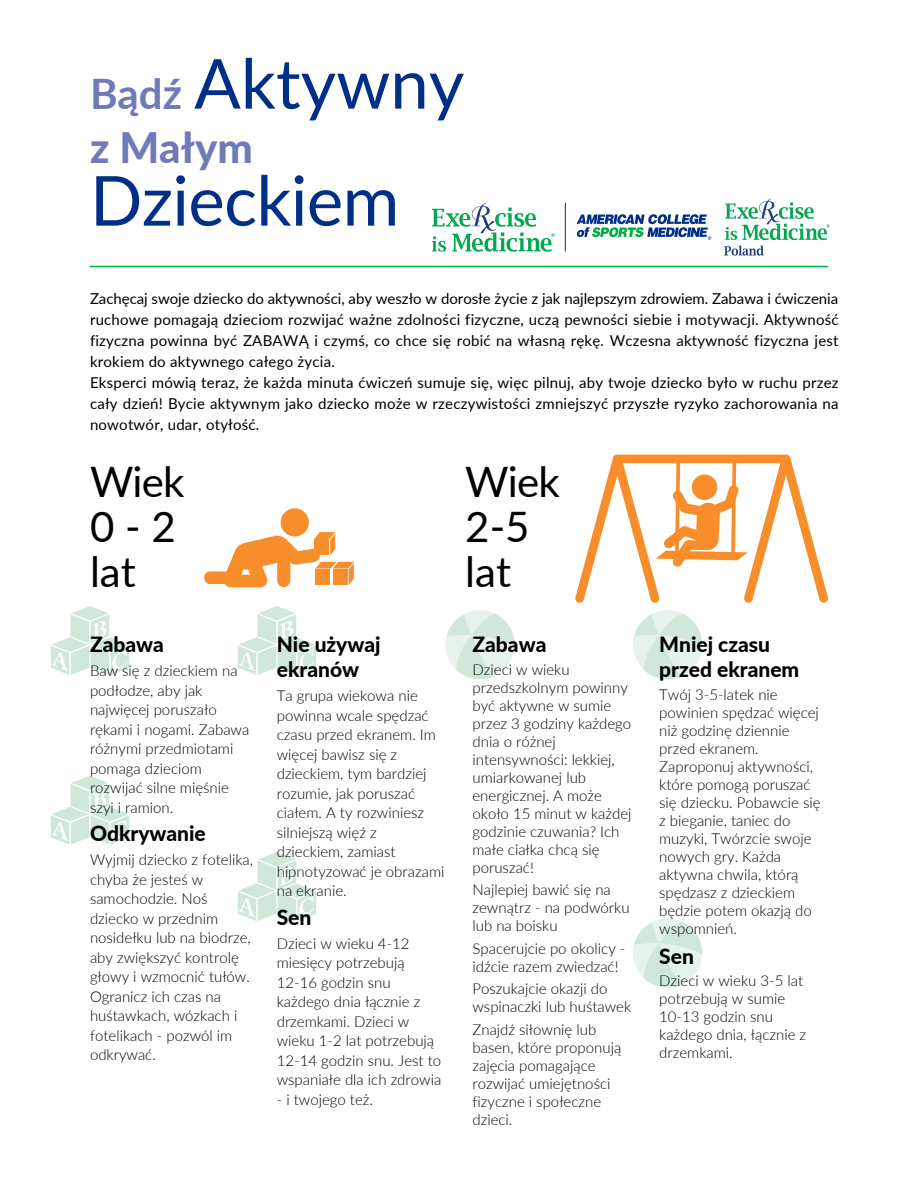
<style>
.page{position:relative;width:918px;height:1188px;background:#fff}
.page>*{position:absolute;margin:0;border:0;box-sizing:border-box;transform-origin:0 0}
.t1{font:69px "Lato";letter-spacing:-.01em;color:#002f87}
.t2{font:42px/45px "Lato";letter-spacing:-.02em;color:#000}
.t3{font:800 42px "Lato";color:#707ab7}
.t4{font:800 21px/25.2px "Lato";color:#000}
.t5{font:300 15px/18px "Lato";color:#000}
.t6{font:15px/21px "Lato";letter-spacing:.015em;color:#000}
.s1{font-weight:700;font-size:42px;color:#707ab7}
</style>
<div class="page">
<svg style="left:633px;top:918px;width:69px;height:70px"></svg>
<svg style="left:633px;top:610px;width:69px;height:69px"></svg>
<svg style="left:446px;top:610px;width:69px;height:69px"></svg>
<svg style="left:51px;top:606px;width:78px;height:69px"></svg>
<svg style="left:51px;top:776px;width:78px;height:69px"></svg>
<svg style="left:238px;top:606px;width:78px;height:69px"></svg>
<svg style="left:238px;top:852px;width:78px;height:69px"></svg>
<hr style="left:90px;top:266px;width:738px;height:1px;background:#00ae42">
<div style="left:281px;top:508px;width:28px;height:29px;background:#f78d2b;border-radius:50%"></div>
<svg style="left:204px;top:532px;width:150px;height:55px"></svg>
<svg style="left:575px;top:455px;width:253px;height:148px"></svg>
<svg style="left:577px;top:214px;width:134px;height:26px"></svg>
<hr style="left:565px;top:203px;width:1px;height:48px;background:#002f87">
<svg style="left:432px;top:203px;width:123px;height:49px"></svg>
<img style="left:724px;top:198px;width:106px;height:58px">
<h1 class="t1" style="left:90px;top:50px;width:376px"><span class="s1">Bądź</span> Aktywny</h1>
<h2 class="t3" style="left:90px;top:127px;width:164px">z Małym</h2>
<h1 class="t1" style="left:90px;top:167px;width:311px">Dzieckiem</h1>
<p class="t6" style="left:90px;top:289px;width:750px">Zachęcaj swoje dziecko do aktywności, aby weszło w dorosłe życie z jak najlepszym zdrowiem. Zabawa i ćwiczenia ruchowe pomagają dzieciom rozwijać ważne zdolności fizyczne, uczą pewności siebie i motywacji. Aktywność fizyczna powinna być ZABAWĄ i czymś, co chce się robić na własną rękę. Wczesna aktywność fizyczna jest krokiem do aktywnego całego życia.<br>Eksperci mówią teraz, że każda minuta ćwiczeń sumuje się, więc pilnuj, aby twoje dziecko było w ruchu przez cały dzień! Bycie aktywnym jako dziecko może w rzeczywistości zmniejszyć przyszłe ryzyko zachorowania na nowotwór, udar, otyłość.</p>
<h2 class="t2" style="left:90px;top:462px;width:96px">Wiek<br>0 - 2 lat</h2>
<h2 class="t2" style="left:465px;top:462px;width:96px">Wiek<br>2-5 lat</h2>
<h3 class="t4" style="left:90px;top:633px;width:75px">Zabawa</h3>
<p class="t5" style="left:90px;top:662px;width:161px;line-height:19.5px">Baw się z dzieckiem na podłodze, aby jak najwięcej poruszało rękami i nogami. Zabawa różnymi przedmiotami pomaga dzieciom rozwijać silne mięśnie szyi i ramion.</p>
<h3 class="t4" style="left:90px;top:822px;width:117px">Odkrywanie</h3>
<p class="t5" style="left:90px;top:851px;width:165px;line-height:19.5px">Wyjmij dziecko z fotelika, chyba że jesteś w samochodzie. Noś dziecko w przednim nosidełku lub na biodrze, aby zwiększyć kontrolę głowy i wzmocnić tułów.<br>Ogranicz ich czas na huśtawkach, wózkach i fotelikach - pozwól im odkrywać.</p>
<h3 class="t4" style="left:277px;top:633px;width:105px">Nie używaj ekranów</h3>
<p class="t5" style="left:277px;top:687px;width:169px;line-height:19.5px">Ta grupa wiekowa nie powinna wcale spędzać czasu przed ekranem. Im więcej bawisz się z dzieckiem, tym bardziej rozumie, jak poruszać ciałem. A ty rozwiniesz silniejszą więź z dzieckiem, zamiast hipnotyzować je obrazami na ekranie.</p>
<h3 class="t4" style="left:277px;top:906px;width:36px">Sen</h3>
<p class="t5" style="left:277px;top:935px;width:166px;line-height:19.5px">Dzieci w wieku 4-12 miesięcy potrzebują<br>12-16 godzin snu każdego dnia łącznie z drzemkami. Dzieci w wieku 1-2 lat potrzebują<br>12-14 godzin snu. Jest to wspaniałe dla ich zdrowia</p>
<p class="t5" style="left:277px;top:1091px;width:98px">- i twojego też.</p>
<h3 class="t4" style="left:472px;top:633px;width:75px">Zabawa</h3>
<p class="t5" style="left:472px;top:661px;width:161px">Dzieci w wieku przedszkolnym powinny być aktywne w sumie przez 3 godziny każdego dnia o różnej intensywności: lekkiej, umiarkowanej lub energicznej. A może około 15 minut w każdej godzinie czuwania? Ich małe ciałka chcą się poruszać!</p>
<p class="t5" style="left:472px;top:882px;width:159px">Najlepiej bawić się na zewnątrz - na podwórku lub na boisku</p>
<p class="t5" style="left:472px;top:940px;width:154px">Spacerujcie po okolicy - idźcie razem zwiedzać!</p>
<p class="t5" style="left:472px;top:981px;width:160px">Poszukajcie okazji do wspinaczki lub huśtawek</p>
<p class="t5" style="left:472px;top:1021px;width:150px">Znajdź siłownię lub basen, które proponują zajęcia pomagające rozwijać umiejętności fizyczne i społeczne dzieci.</p>
<h3 class="t4" style="left:659px;top:633px;width:142px">Mniej czasu przed ekranem</h3>
<p class="t5" style="left:659px;top:686px;width:163px">Twój 3-5-latek nie powinien spędzać więcej niż godzinę dziennie przed ekranem.<br>Zaproponuj aktywności, które pomogą poruszać się dziecku. Pobawcie się z bieganie, taniec do muzyki, Twórzcie swoje nowych gry. Każda aktywna chwila, którą spędzasz z dzieckiem będzie potem okazją do wspomnień.</p>
<h3 class="t4" style="left:659px;top:945px;width:36px">Sen</h3>
<p class="t5" style="left:659px;top:973px;width:148px">Dzieci w wieku 3-5 lat potrzebują w sumie<br>10-13 godzin snu każdego dnia, łącznie z drzemkami.</p>
</div>
